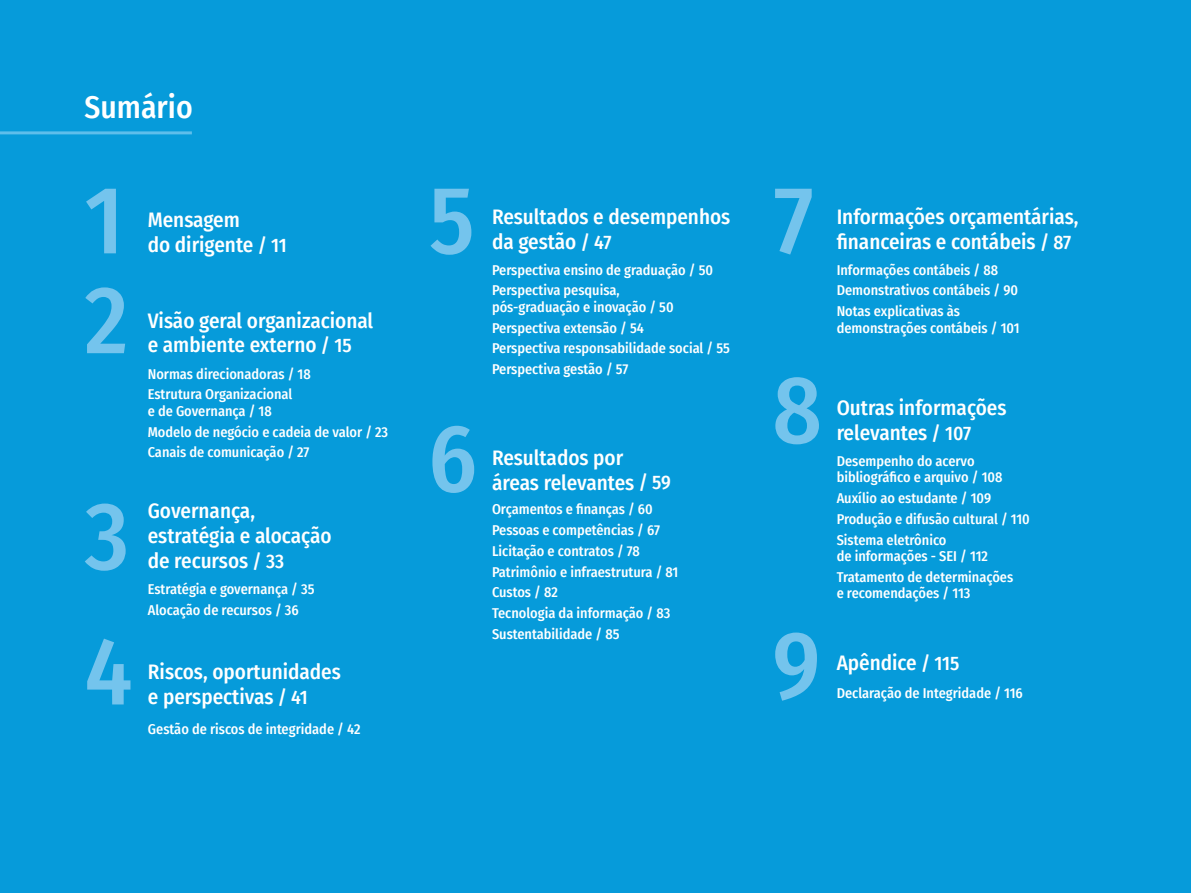
<style>
.page{position:relative;width:1191px;height:893px;background:#069bda}
.page>*{position:absolute;margin:0;border:0;box-sizing:border-box;transform-origin:0 0}
.t1{font:500 96px "Fira Sans Condensed";color:#74c4ed}
.t2{font:500 31.5px "Fira Sans Condensed";color:#fff}
.t3{font:500 21px/24.8px "Fira Sans Condensed";color:#fff}
.t4{font:500 14.25px/20.7px "Fira Sans Condensed";color:#fff}
.s1{font-size:19.5px}
</style>
<div class="page">
<hr style="left:0;top:131px;width:192px;height:3px;background:#5ebeeb">
<h2 class="t2" style="left:84px;top:82px;width:110px">Sumário</h2>
<h1 class="t1" style="left:85px;top:143px;width:41px">1</h1>
<h1 class="t1" style="left:85px;top:243px;width:45px">2</h1>
<h1 class="t1" style="left:85px;top:459px;width:46px">3</h1>
<h1 class="t1" style="left:84px;top:594px;width:49px">4</h1>
<h3 class="t3" style="left:148px;top:206px;width:140px">Mensagem<br>do dirigente <span class="s1">/ 11</span></h3>
<h3 class="t3" style="left:148px;top:307px;width:227px">Visão geral organizacional e ambiente externo <span class="s1">/ 15</span></h3>
<p class="t4" style="left:148px;top:362px;width:164px">Normas direcionadoras / 18<br>Estrutura Organizacional</p>
<p class="t4" style="left:148px;top:400px;width:242px">e de Governança / 18<br>Modelo de negócio e cadeia de valor / 23<br>Canais de comunicação / 27</p>
<h3 class="t3" style="left:148px;top:498px;width:185px">Governança, estratégia e alocação de recursos <span class="s1">/ 33</span></h3>
<p class="t4" style="left:148px;top:578px;width:168px">Estratégia e governança / 35<br>Alocação de recursos / 36</p>
<h3 class="t3" style="left:148px;top:658px;width:194px">Riscos, oportunidades e perspectivas <span class="s1">/ 41</span></h3>
<p class="t4" style="left:148px;top:718px;width:214px">Gestão de riscos de integridade / 42</p>
<h1 class="t1" style="left:429px;top:143px;width:47px">5</h1>
<h1 class="t1" style="left:773px;top:143px;width:41px">7</h1>
<h3 class="t3" style="left:492px;top:203px;width:240px">Resultados e desempenhos da gestão <span class="s1">/ 47</span></h3>
<h3 class="t3" style="left:836px;top:203px;width:243px">Informações orçamentárias, financeiras e contábeis <span class="s1">/ 87</span></h3>
<p class="t4" style="left:492px;top:259px;width:223px">Perspectiva ensino de graduação / 50<br>Perspectiva pesquisa,</p>
<p class="t4" style="left:492px;top:296px;width:239px">pós-graduação e inovação / 50<br>Perspectiva extensão / 54<br>Perspectiva responsabilidade social / 55<br>Perspectiva gestão / 57</p>
<h1 class="t1" style="left:428px;top:381px;width:50px">6</h1>
<h3 class="t3" style="left:492px;top:444px;width:180px">Resultados por áreas relevantes <span class="s1">/ 59</span></h3>
<p class="t4" style="left:492px;top:498px;width:188px">Orçamentos e finanças / 60<br>Pessoas e competências / 67<br>Licitação e contratos / 78<br>Patrimônio e infraestrutura / 81<br>Custos / 82<br>Tecnologia da informação / 83<br>Sustentabilidade / 85</p>
<h1 class="t1" style="left:772px;top:333px;width:51px">8</h1>
<h1 class="t1" style="left:772px;top:588px;width:50px">9</h1>
<p class="t4" style="left:836px;top:259px;width:183px">Informações contábeis / 88<br>Demonstrativos contábeis / 90<br>Notas explicativas às</p>
<p class="t4" style="left:836px;top:317px;width:184px">demonstrações contábeis / 101</p>
<h3 class="t3" style="left:836px;top:394px;width:171px">Outras informações relevantes <span class="s1">/ 107</span></h3>
<p class="t4" style="left:836px;top:452px;width:167px;line-height:16.5px">Desempenho do acervo bibliográfico e arquivo / 108</p>
<p class="t4" style="left:836px;top:487px;width:195px">Auxílio ao estudante / 109<br>Produção e difusão cultural / 110<br>Sistema eletrônico</p>
<p class="t4" style="left:836px;top:545px;width:178px">de informações - SEI / 112<br>Tratamento de determinações</p>
<p class="t4" style="left:836px;top:582px;width:135px">e recomendações / 113</p>
<h3 class="t3" style="left:836px;top:650px;width:124px">Apêndice <span class="s1">/ 115</span></h3>
<p class="t4" style="left:836px;top:682px;width:188px">Declaração de Integridade / 116</p>
</div>
